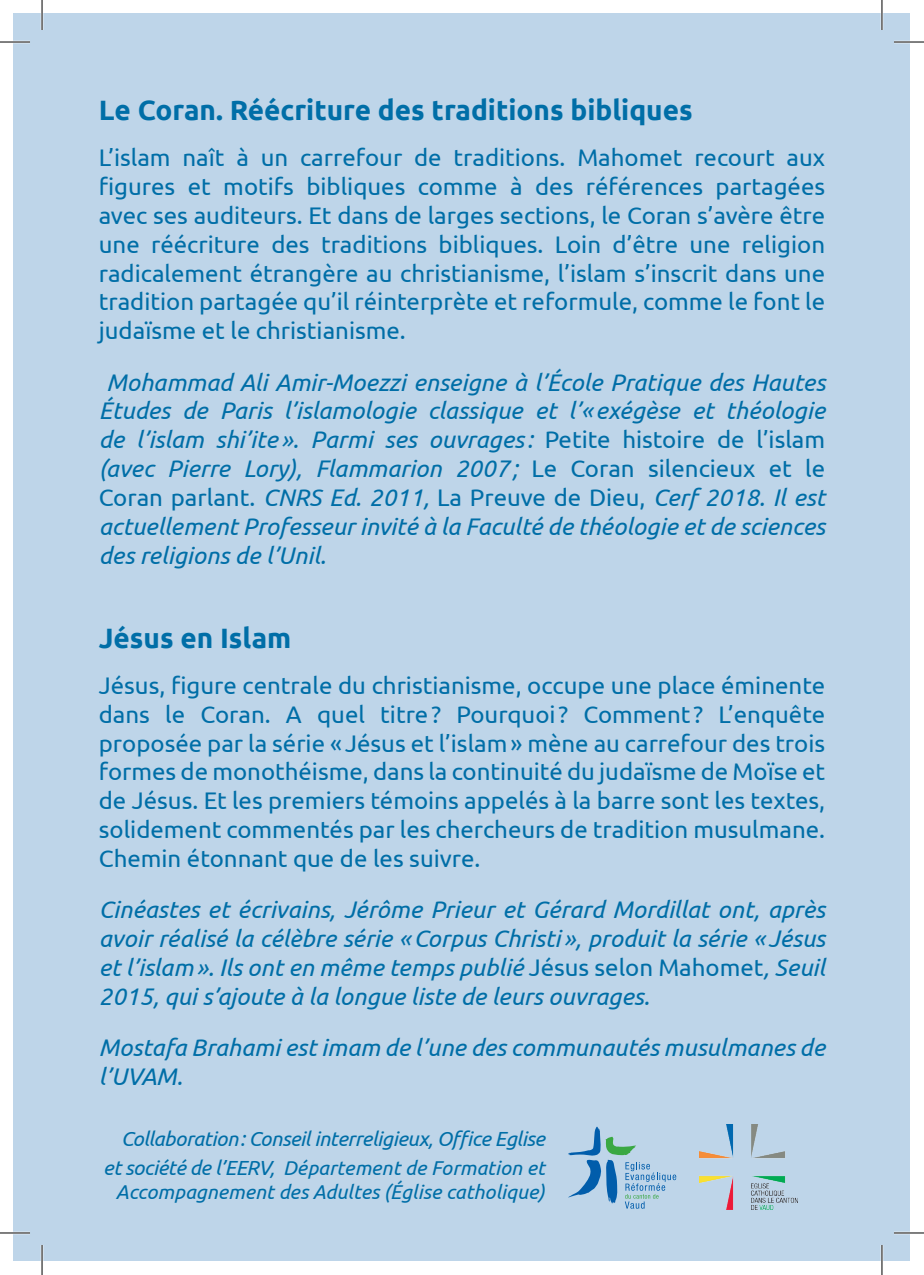
<style>
.page{position:relative;width:924px;height:1275px;background:#fff}
.page>*{position:absolute;margin:0;border:0;box-sizing:border-box;transform-origin:0 0}
.t1{font:700 28px "Ubuntu";color:#006ea7}
.t2{font:24px/28.8px "Ubuntu";color:#006ea7;text-align:justify}
.t3{font:italic 24px/28.8px "Ubuntu";color:#006ea7;text-align:justify}
.t4{font:italic 20.4px "Ubuntu";letter-spacing:-.02em;color:#006ea7}
.t5{font:italic 20px/24px "Ubuntu";color:#006ea7;text-align:right}
.s1{font-style:normal}
.s2{font-size:20.4px}
</style>
<div class="page">
<div style="left:14px;top:14px;width:895px;height:1247px;background:#bed5e9"></div>
<img style="left:699px;top:1124px;width:98px;height:85px">
<svg style="left:568px;top:1126px;width:108px;height:82px"></svg>
<hr style="left:0;top:41px;width:30px;height:2px;background:#fff">
<hr style="left:893px;top:41px;width:30px;height:2px;background:#fff">
<hr style="left:0;top:1231px;width:30px;height:3px;background:#fff">
<hr style="left:893px;top:1231px;width:30px;height:3px;background:#fff">
<hr style="left:41px;top:0;width:2px;height:30px;background:#fff">
<hr style="left:41px;top:1245px;width:2px;height:30px;background:#fff">
<hr style="left:880px;top:0;width:2px;height:30px;background:#fff">
<hr style="left:880px;top:1245px;width:2px;height:30px;background:#fff">
<hr style="left:0;top:42px;width:30px;height:1px;background:#000">
<hr style="left:893px;top:42px;width:30px;height:1px;background:#000">
<hr style="left:0;top:1232px;width:30px;height:1px;background:#000">
<hr style="left:893px;top:1232px;width:30px;height:1px;background:#000">
<hr style="left:42px;top:0;width:1px;height:30px;background:#000">
<hr style="left:42px;top:1245px;width:1px;height:30px;background:#000">
<hr style="left:881px;top:0;width:1px;height:30px;background:#000">
<hr style="left:881px;top:1245px;width:1px;height:30px;background:#000">
<p class="t1" style="left:99px;top:93px;width:595px">Le Coran. Réécriture des traditions bibliques</p>
<p class="t2" style="left:99px;top:143px;width:727px">L’islam naît à un carrefour de traditions. Mahomet recourt aux figures et motifs bibliques comme à des références partagées avec ses auditeurs. Et dans de larges sections, le Coran s’avère être une réécriture des traditions bibliques. Loin d’être une religion radicalement étrangère au christianisme, l’islam s’inscrit dans une tradition partagée qu’il réinterprète et reformule, comme le font le judaïsme et le christianisme.</p>
<p class="t3" style="left:99px;top:367px;width:727px;text-indent:8px">Mohammad Ali Amir-Moezzi enseigne à l’École Pratique des Hautes Études de Paris l’islamologie classique et l’«exégèse et théologie de l’islam shi’ite». Parmi ses ouvrages : <span class="s1">Petite histoire de l’islam </span>(avec Pierre Lory), Flammarion 2007; <span class="s1">Le Coran silencieux et le Coran parlant.</span> CNRS Ed. 2011, <span class="s1">La Preuve de Dieu,</span> Cerf 2018. Il est actuellement Professeur invité à la Faculté de théologie et de sciences des religions de l’Unil.</p>
<p class="t1" style="left:99px;top:621px;width:194px">Jésus en Islam</p>
<p class="t2" style="left:99px;top:670px;width:727px">Jésus, figure centrale du christianisme, occupe une place éminente dans le Coran. A quel titre? Pourquoi ? Comment ? L’enquête proposée par la série « Jésus et l’islam» mène au carrefour des trois formes de monothéisme, dans la continuité du judaïsme de Moïse et de Jésus. Et les premiers témoins appelés à la barre sont les textes, solidement commentés par les chercheurs de tradition musulmane.<br>Chemin étonnant que de les suivre.</p>
<p class="t3" style="left:99px;top:894px;width:727px">Cinéastes et écrivains, Jérôme Prieur et Gérard Mordillat ont, après avoir réalisé la célèbre série «Corpus Christi», produit la série «Jésus et l’islam». Ils ont en même temps publié <span class="s1">Jésus selon Mahomet</span>, Seuil 2015, qui s’ajoute à la longue liste de leurs ouvrages.</p>
<p class="t3" style="left:99px;top:1032px;width:727px">Mostafa Brahami est imam de l’une des communautés musulmanes de l’UVAM.</p>
<p class="t4" style="left:121px;top:1126px;width:425px">Collaboration : Conseil interreligieux, Office Eglise</p>
<p class="t5" style="left:103px;top:1155px;width:443px"><span class="s2">et société de l’EERV,</span> Département de Formation et<br>Accompagnement des Adultes (Église catholique)</p>
</div>
